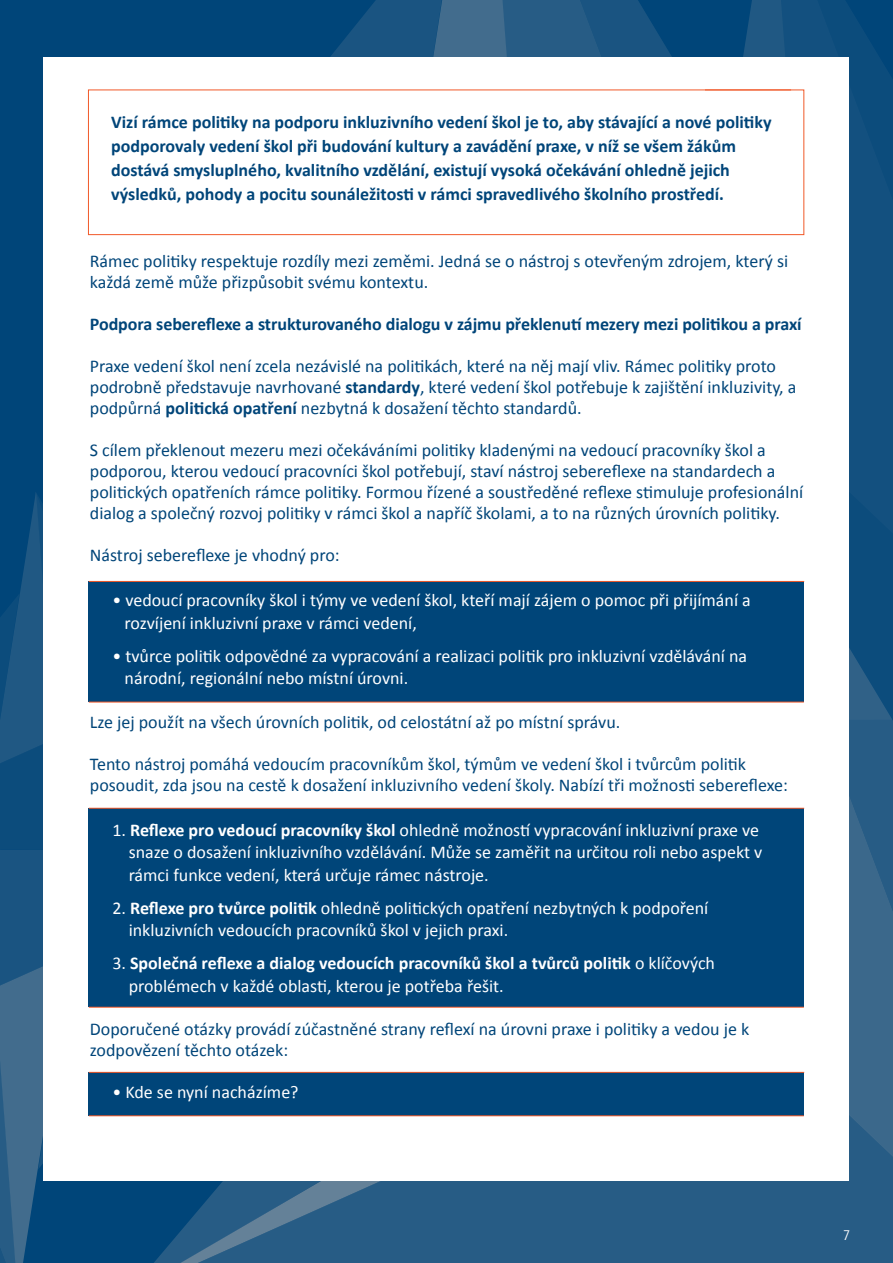
<style>
.page{position:relative;width:893px;height:1263px;background:#fff}
.page>*{position:absolute;margin:0;border:0;box-sizing:border-box;transform-origin:0 0}
.t1{font:18px/21px "Calibri";color:#004579}
.t2{font:18px/22.5px "Calibri";color:#fff}
.t3{font:700 18px/24px "Calibri";color:#004579}
.t4{font:700 18px/22.5px "Calibri";color:#fff}
.t5{font:700 13.5px "Letter Gothic Std";color:#fff}
.s1{font-weight:700}
.s2{font-weight:400}
.s3{color:#fff}
</style>
<div class="page">
<div style="left:0;top:0;width:125px;height:491px;background:#004579"></div>
<svg style="left:849px;top:721px;width:44px;height:296px;background:#326288"></svg>
<svg style="left:747px;top:1017px;width:146px;height:246px;background:#2d6087"></svg>
<div style="left:305px;top:1181px;width:442px;height:82px;background:#275c85"></div>
<svg style="left:816px;top:0;width:77px;height:459px;background:#0f4e7d"></svg>
<svg style="left:849px;top:459px;width:44px;height:262px;background:#124f7e"></svg>
<svg style="left:0;top:491px;width:304px;height:772px;background:#215984"></svg>
<svg style="left:692px;top:0;width:124px;height:57px;background:#0e4d7d"></svg>
<svg style="left:512px;top:0;width:180px;height:57px;background:#1a5481"></svg>
<svg style="left:125px;top:0;width:387px;height:57px;background:#0f4e7d"></svg>
<svg style="left:292px;top:0;width:165px;height:57px;background:#15517f"></svg>
<div style="left:44px;top:57px;width:805px;height:1123px;background:#fff"></div>
<div style="left:88px;top:90px;width:716px;height:145px;background:#fff;border:1px solid #f15929"></div>
<div style="left:89px;top:581px;width:715px;height:121px;background:#004579"></div>
<div style="left:89px;top:808px;width:715px;height:199px;background:#004579"></div>
<hr style="left:705px;top:90px;width:86px;height:1px;background:#f15929">
<hr style="left:89px;top:1007px;width:715px;height:1px;background:#f15929">
<hr style="left:89px;top:581px;width:715px;height:1px;background:#f15929">
<hr style="left:89px;top:702px;width:715px;height:1px;background:#f15929">
<hr style="left:89px;top:808px;width:715px;height:1px;background:#f15929">
<div style="left:89px;top:1072px;width:715px;height:44px;background:#004579"></div>
<hr style="left:89px;top:1072px;width:715px;height:1px;background:#f15929">
<hr style="left:89px;top:1115px;width:715px;height:1px;background:#f15929">
<p class="t3" style="left:111px;top:109px;width:662px">Vizí rámce politiky na podporu inkluzivního vedení škol je to, aby stávající a nové politiky podporovaly vedení škol při budování kultury a zavádění praxe, v níž se všem žákům dostává smysluplného, kvalitního vzdělání, existují vysoká očekávání ohledně jejich výsledků, pohody a pocitu sounáležitosti v rámci spravedlivého školního prostředí.</p>
<p class="t1" style="left:90px;top:250px;width:700px">Rámec politiky respektuje rozdíly mezi zeměmi. Jedná se o nástroj s otevřeným zdrojem, který si každá země může přizpůsobit svému kontextu.</p>
<h3 class="t3" style="left:90px;top:311px;width:713px">Podpora sebereflexe a strukturovaného dialogu v zájmu překlenutí mezery mezi politikou a praxí</h3>
<p class="t1" style="left:90px;top:355px;width:708px">Praxe vedení škol není zcela nezávislé na politikách, které na něj mají vliv. Rámec politiky proto podrobně představuje navrhované <span class="s1">standardy</span>, které vedení škol potřebuje k zajištění inkluzivity, a podpůrná <span class="s1">politická opatření</span> nezbytná k dosažení těchto standardů.</p>
<p class="t1" style="left:90px;top:439px;width:715px">S cílem překlenout mezeru mezi očekáváními politiky kladenými na vedoucí pracovníky škol a podporou, kterou vedoucí pracovníci škol potřebují, staví nástroj sebereflexe na standardech a politických opatřeních rámce politiky. Formou řízené a soustředěné reflexe stimuluje profesionální dialog a společný rozvoj politiky v rámci škol a napříč školami, a to na různých úrovních politiky.</p>
<p class="t1" style="left:90px;top:544px;width:251px">Nástroj sebereflexe je vhodný pro:</p>
<p class="t2" style="left:125px;top:588px;width:628px;text-indent:-12px">• vedoucí pracovníky škol i týmy ve vedení škol, kteří mají zájem o pomoc při přijímání a rozvíjení inkluzivní praxe v rámci vedení,</p>
<p class="t2" style="left:125px;top:643px;width:624px;text-indent:-12px">• tvůrce politik odpovědné za vypracování a realizaci politik pro inkluzivní vzdělávání na národní, regionální nebo místní úrovni.</p>
<p class="t1" style="left:90px;top:710px;width:532px">Lze jej použít na všech úrovních politik, od celostátní až po místní správu.</p>
<p class="t1" style="left:90px;top:752px;width:699px">Tento nástroj pomáhá vedoucím pracovníkům škol, týmům ve vedení škol i tvůrcům politik posoudit, zda jsou na cestě k dosažení inkluzivního vedení školy. Nabízí tři možnosti sebereflexe:</p>
<p class="t2" style="left:129px;top:817px;width:635px;text-indent:-16px">1. <span class="s1">Reflexe pro vedoucí pracovníky škol</span> ohledně možností vypracování inkluzivní praxe ve snaze o dosažení inkluzivního vzdělávání. Může se zaměřit na určitou roli nebo aspekt v rámci funkce vedení, která určuje rámec nástroje.</p>
<p class="t2" style="left:129px;top:895px;width:581px;text-indent:-16px">2. <span class="s1">Reflexe pro tvůrce politik</span> ohledně politických opatření nezbytných k podpoření inkluzivních vedoucích pracovníků škol v jejich praxi.</p>
<p class="t4" style="left:129px;top:951px;width:588px;text-indent:-16px"><span class="s2">3.</span> Společná reflexe a dialog vedoucích pracovníků škol a tvůrců politik <span class="s2">o klíčových problémech v každé oblasti, kterou je potřeba řešit.</span></p>
<p class="t1" style="left:90px;top:1018px;width:661px">Doporučené otázky provádí zúčastněné strany reflexí na úrovni praxe i politiky a vedou je k zodpovězení těchto otázek:<span class="s3">Where are we now?</span></p>
<p class="t2" style="left:112px;top:1080px;width:188px">• Kde se nyní nacházíme?</p>
<p class="t5" style="left:843px;top:1226px;width:10px">7</p>
</div>
